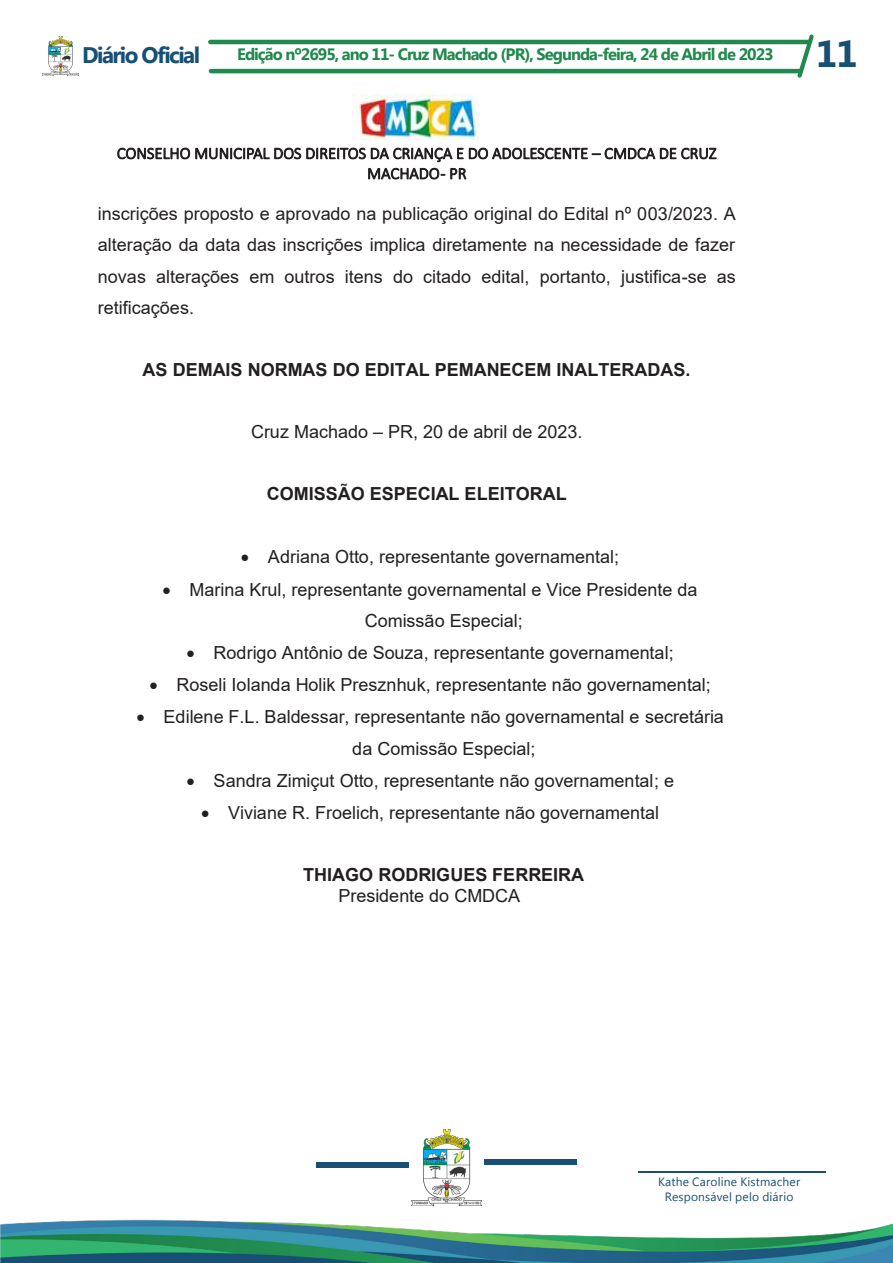
<style>
.page{position:relative;width:893px;height:1263px;background:#fff}
.page>*{position:absolute;margin:0;border:0;box-sizing:border-box;transform-origin:0 0}
.t1{font:700 37.5px "Myanmar Text";color:#175074}
.t2{font:700 22.5px "Myanmar Text";letter-spacing:-.07em;color:#175074}
.t3{font:18px/31px "Arial";color:#231f20}
.t4{font:700 18px/20.7px "Arial";color:#231f20}
.t5{font:300 16.5px/20.1px "Calibri";color:#231f20;text-align:center}
.t6{font:700 16.5px "Myanmar Text";letter-spacing:-.06em;color:#20894d}
.t7{font:12px "Myanmar Text";letter-spacing:.015em;color:#175074}
.s1{font-weight:400}
</style>
<div class="page">
<hr style="left:208px;top:40px;width:602px;height:4px;background:#20894d;border-radius:2px">
<hr style="left:209px;top:69px;width:593px;height:4px;background:#20894d;border-radius:2px">
<img style="left:43px;top:37px;width:36px;height:38px">
<svg style="left:797px;top:34px;width:17px;height:44px"></svg>
<img style="left:0;top:1205px;width:893px;height:58px">
<svg style="left:316px;top:1162px;width:93px;height:5px"></svg>
<img style="left:411px;top:1130px;width:71px;height:75px">
<svg style="left:484px;top:1159px;width:93px;height:6px"></svg>
<svg style="left:638px;top:1171px;width:187px;height:2px"></svg>
<img style="left:353px;top:95px;width:126px;height:45px">
<p class="t2" style="left:82px;top:42px;width:119px">Diário Oficial</p>
<p class="t6" style="left:237px;top:45px;width:538px">Edição nº2695, ano 11- Cruz Machado (PR), Segunda-feira, 24 de Abril de 2023</p>
<p class="t1" style="left:816px;top:32px;width:43px">11</p>
<p class="t5" style="left:117px;top:143px;width:601px">CONSELHO MUNICIPAL DOS DIREITOS DA CRIANÇA E DO ADOLESCENTE – CMDCA DE CRUZ<br>MACHADO - PR</p>
<p class="t3" style="left:98px;top:198px;width:639px;text-align:justify">inscrições proposto e aprovado na publicação original do Edital nº 003/2023. A alteração da data das inscrições implica diretamente na necessidade de fazer novas alterações em outros itens do citado edital, portanto, justifica-se as retificações.</p>
<p class="t4" style="left:143px;top:359px;width:549px">AS DEMAIS NORMAS DO EDITAL PEMANECEM INALTERADAS.</p>
<p class="t3" style="left:251px;top:416px;width:333px">Cruz Machado – PR, 20 de abril de 2023.</p>
<p class="t4" style="left:267px;top:483px;width:301px">COMISSÃO ESPECIAL ELEITORAL</p>
<p class="t3" style="left:241px;top:541px;width:380px">• Adriana Otto, representante governamental;</p>
<p class="t3" style="left:365px;top:574px;width:334px;text-indent:-202px">• Marina Krul, representante governamental e Vice Presidente da<br>Comissão Especial;</p>
<p class="t3" style="left:187px;top:637px;width:489px">• Rodrigo Antônio de Souza, representante governamental;</p>
<p class="t3" style="left:150px;top:669px;width:563px">• Roseli Iolanda Holik Presznhuk, representante não governamental;</p>
<p class="t3" style="left:352px;top:701px;width:373px;text-indent:-216px">• Edilene F.L. Baldessar, representante não governamental e secretária da Comissão Especial;</p>
<p class="t3" style="left:187px;top:765px;width:489px">• Sandra Zimiçut Otto, representante não governamental; e</p>
<p class="t3" style="left:201px;top:797px;width:460px">• Viviane R. Froelich, representante não governamental</p>
<p class="t4" style="left:338px;top:865px;width:247px;text-indent:-35px">THIAGO RODRIGUES FERREIRA<br><span class="s1">Presidente do CMDCA</span></p>
<p class="t7" style="left:658px;top:1174px;width:144px">Kathe Caroline Kistmacher</p>
<p class="t7" style="left:665px;top:1189px;width:130px">Responsável pelo diário</p>
</div>
